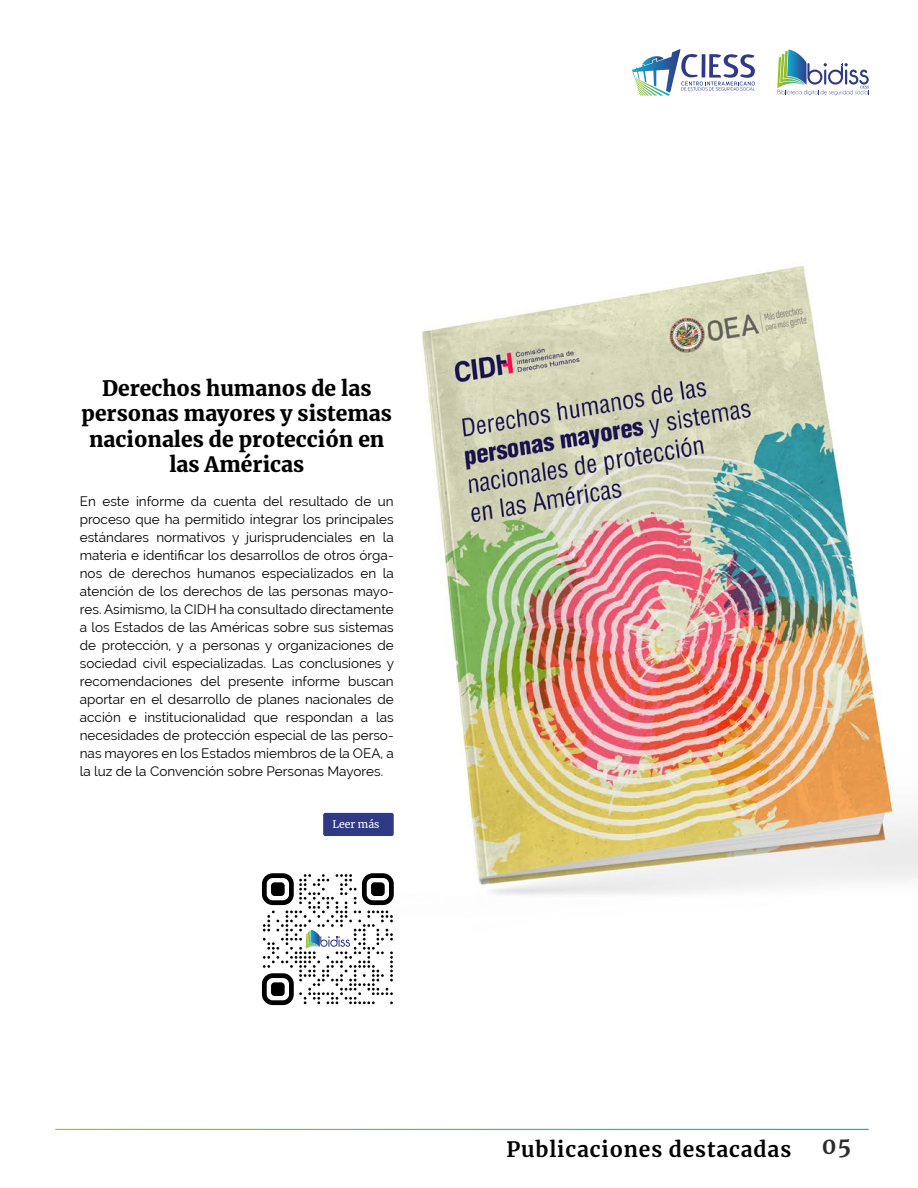
<style>
.page{position:relative;width:918px;height:1188px;background:#fff}
.page>*{position:absolute;margin:0;border:0;box-sizing:border-box;transform-origin:0 0}
.t1{font:700 22.5px "Merriweather";color:#2e2d2c}
.t2{font:900 21px/25.2px "Merriweather";color:#000;text-align:center}
.t3{font:700 21px "Merriweather";letter-spacing:.04em;color:#000}
.t4{font:13.5px/18px "Raleway";color:#000;text-align:justify}
.t5{font:10.5px "Merriweather";color:#fff}
</style>
<div class="page">
<svg style="left:55px;top:1129px;width:814px;height:1px"></svg>
<svg style="left:777px;top:49px;width:92px;height:46px"></svg>
<svg style="left:632px;top:49px;width:123px;height:47px"></svg>
<img style="left:323px;top:265px;width:595px;height:630px">
<div style="left:323px;top:813px;width:71px;height:23px;background:#2f3986;border-radius:2px"></div>
<svg style="left:262px;top:873px;width:132px;height:132px"></svg>
<h2 class="t2" style="left:82px;top:375px;width:312px">Derechos humanos de las personas mayores y sistemas nacionales de protección en las Américas</h2>
<p class="t4" style="left:80px;top:492px;width:316px">En este informe da cuenta del resultado de un proceso que ha permitido integrar los principales estándares normativos y jurisprudenciales en la materia e identificar los desarrollos de otros órga&shy;nos de derechos humanos especializados en la atención de los derechos de las personas mayo&shy;res. Asimismo, la CIDH ha consultado directamente a los Estados de las Américas sobre sus sistemas de protección, y a personas y organizaciones de sociedad civil especializadas. Las conclusiones y recomendaciones del presente informe buscan aportar en el desarrollo de planes nacionales de acción e institucionalidad que respondan a las necesidades de protección especial de las perso&shy;nas mayores en los Estados miembros de la OEA, a la luz de la Convención sobre Personas Mayores.</p>
<p class="t5" style="left:333px;top:817px;width:49px">Leer más</p>
<h2 class="t3" style="left:507px;top:1134px;width:286px">Publicaciones destacadas</h2>
<h1 class="t1" style="left:822px;top:1130px;width:31px">05</h1>
</div>
